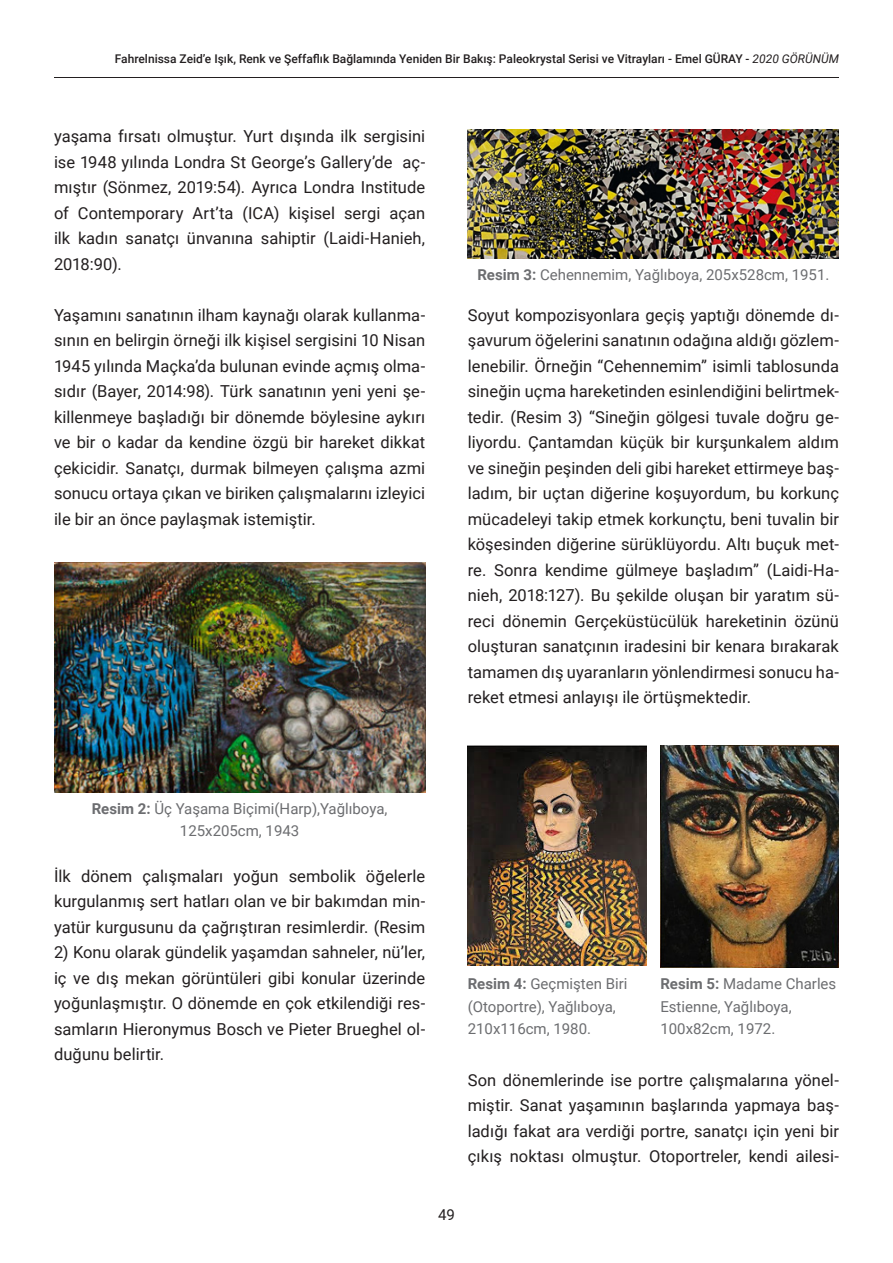
<style>
.page{position:relative;width:893px;height:1263px;background:#fff}
.page>*{position:absolute;margin:0;border:0;box-sizing:border-box;transform-origin:0 0}
.Metin{font:16.5px/25.5px "Roboto";color:#231f20;text-align:justify}
.t1{font:15px/22.5px "Roboto";color:#6c6d70}
.t2{font:15px "Roboto";color:#231f20}
.t3{font:500 12px "Roboto";color:#231f20}
.s1{font-weight:400;font-style:italic}
.s2{font-weight:700}
</style>
<div class="page">
<hr style="left:54px;top:77px;width:785px;height:1px;background:#231f20">
<img style="left:54px;top:563px;width:371px;height:229px">
<img style="left:468px;top:130px;width:371px;height:128px">
<img style="left:468px;top:745px;width:178px;height:220px">
<img style="left:660px;top:745px;width:179px;height:222px">
<p class="t3" style="left:115px;top:50px;width:726px">Fahrelnissa Zeid’e Işık, Renk ve Şeffaflık Bağlamında Yeniden Bir Bakış: Paleokrystal Serisi ve Vitrayları - Emel GÜRAY - <span class="s1">2020 GÖRÜNÜM</span></p>
<p class="Metin" style="left:54px;top:123px;width:373px">yaşama fırsatı olmuştur. Yurt dışında ilk sergisini ise 1948 yılında Londra St George’s Gallery’de aç&shy;mıştır (Sönmez, 2019:54). Ayrıca Londra Institude of Contemporary Art’ta (ICA) kişisel sergi açan ilk kadın sanatçı ünvanına sahiptir (Laidi-Hanieh, 2018:90).</p>
<p class="Metin" style="left:54px;top:301px;width:373px">Yaşamını sanatının ilham kaynağı olarak kullanma&shy;sının en belirgin örneği ilk kişisel sergisini 10 Nisan 1945 yılında Maçka’da bulunan evinde açmış olma&shy;sıdır (Bayer, 2014:98). Türk sanatının yeni yeni şe&shy;killenmeye başladığı bir dönemde böylesine aykırı ve bir o kadar da kendine özgü bir hareket dikkat çekicidir. Sanatçı, durmak bilmeyen çalışma azmi sonucu ortaya çıkan ve biriken çalışmalarını izleyici ile bir an önce paylaşmak istemiştir.</p>
<p class="t1" style="left:477px;top:263px;width:354px"><span class="s2">Resim 3:</span> Cehennemim, Yağlıboya, 205x528cm, 1951.</p>
<p class="Metin" style="left:468px;top:301px;width:373px">Soyut kompozisyonlara geçiş yaptığı dönemde dı&shy;şavurum öğelerini sanatının odağına aldığı gözlem&shy;lenebilir. Örneğin “Cehennemim” isimli tablosunda sineğin uçma hareketinden esinlendiğini belirtmek&shy;tedir. (Resim 3) “Sineğin gölgesi tuvale doğru ge&shy;liyordu. Çantamdan küçük bir kurşunkalem aldım ve sineğin peşinden deli gibi hareket ettirmeye baş&shy;ladım, bir uçtan diğerine koşuyordum, bu korkunç mücadeleyi takip etmek korkunçtu, beni tuvalin bir köşesinden diğerine sürüklüyordu. Altı buçuk met&shy;re. Sonra kendime gülmeye başladım” (Laidi-Ha&shy;nieh, 2018:127). Bu şekilde oluşan bir yaratım sü&shy;reci dönemin Gerçeküstücülük hareketinin özünü oluşturan sanatçının iradesini bir kenara bırakarak tamamen dış uyaranların yönlendirmesi sonucu ha&shy;reket etmesi anlayışı ile örtüşmektedir.</p>
<p class="t1" style="left:92px;top:797px;width:297px;text-align:center"><span class="s2">Resim 2:</span> Üç Yaşama Biçimi(Harp),Yağlıboya,<br>125x205cm, 1943</p>
<p class="Metin" style="left:54px;top:862px;width:373px">İlk dönem çalışmaları yoğun sembolik öğelerle kurgulanmış sert hatları olan ve bir bakımdan min&shy;yatür kurgusunu da çağrıştıran resimlerdir. (Resim</p>
<p class="Metin" style="left:54px;top:939px;width:373px">2) Konu olarak gündelik yaşamdan sahneler, nü’ler, iç ve dış mekan görüntüleri gibi konular üzerinde yoğunlaşmıştır. O dönemde en çok etkilendiği res&shy;samların Hieronymus Bosch ve Pieter Brueghel ol&shy;duğunu belirtir.</p>
<p class="t1" style="left:468px;top:972px;width:161px"><span class="s2">Resim 4:</span> Geçmişten Biri (Otoportre), Yağlıboya,<br>210x116cm, 1980.</p>
<p class="t1" style="left:660px;top:972px;width:177px"><span class="s2">Resim 5:</span> Madame Charles<br>Estienne, Yağlıboya,<br>100x82cm, 1972.</p>
<p class="Metin" style="left:468px;top:1066px;width:373px">Son dönemlerinde ise portre çalışmalarına yönel&shy;miştir. Sanat yaşamının başlarında yapmaya baş&shy;ladığı fakat ara verdiği portre, sanatçı için yeni bir çıkış noktası olmuştur. Otoportreler, kendi ailesi-</p>
<p class="t2" style="left:438px;top:1204px;width:18px">49</p>
</div>
